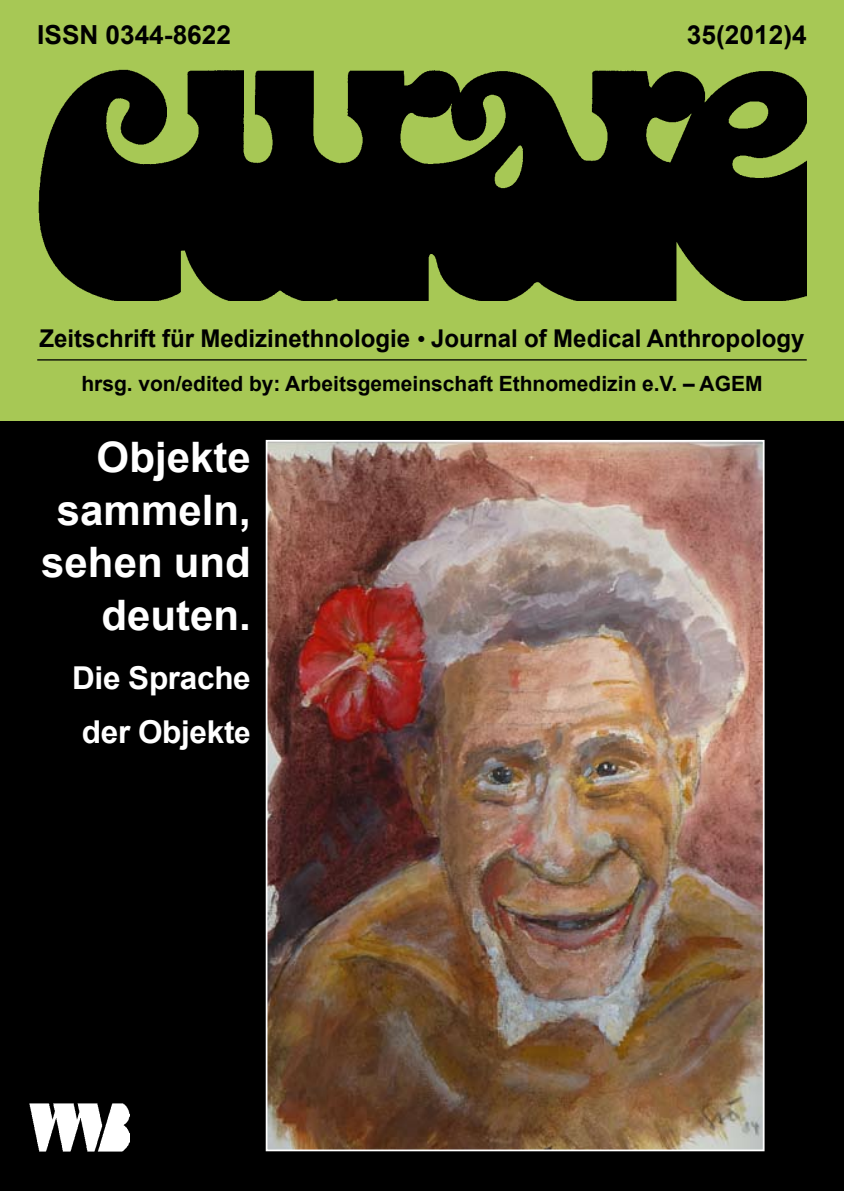
<style>
.page{position:relative;width:844px;height:1191px;background:#fff}
.page>*{position:absolute;margin:0;border:0;box-sizing:border-box;transform-origin:0 0}
.t1{font:700 42px/52.5px "Arial";color:#fff;text-align:right}
.t2{font:700 31.5px/54.2px "Arial";letter-spacing:-.01em;color:#fff;text-align:center}
.t3{font:700 26.25px "Arial";color:#000}
.t4{font:700 24.5px "Arial";color:#000}
.t5{font:700 21px "Arial";color:#000}
.s1{font-family:"Times New Roman";font-weight:400;font-style:italic}
.s2{font-size:29.75px}
</style>
<div class="page">
<div style="left:0;top:421px;width:843px;height:770px;background:#000"></div>
<div style="left:0;top:0;width:843px;height:421px;background:#a7c855"></div>
<img style="left:38px;top:69px;width:768px;height:231px">
<hr style="left:37px;top:359px;width:769px;height:1px;background:#000">
<img style="left:30px;top:1103px;width:100px;height:48px">
<img style="left:269px;top:443px;width:492px;height:705px">
<div style="left:266px;top:440px;width:498px;height:711px;border:2px solid #fff"></div>
<p class="t3" style="left:37px;top:17px;width:195px">ISSN 0344-8622</p>
<p class="t3" style="left:686px;top:17px;width:121px">35(2012)4</p>
<p class="t4" style="left:40px;top:322px;width:766px">Zeitschrift für Medizinethnologie <span class="s1">•</span> Journal of Medical Anthropology</p>
<p class="t5" style="left:81px;top:369px;width:682px">hrsg. von/edited by: Arbeitsgemeinschaft Ethnomedizin e.V. – AGEM</p>
<h1 class="t1" style="left:41px;top:433px;width:211px">Objekte sammeln, sehen und deuten.</h1>
<p class="t2" style="left:72px;top:651px;width:180px">Die Sprache der Objekt<span class="s2">e</span></p>
</div>
